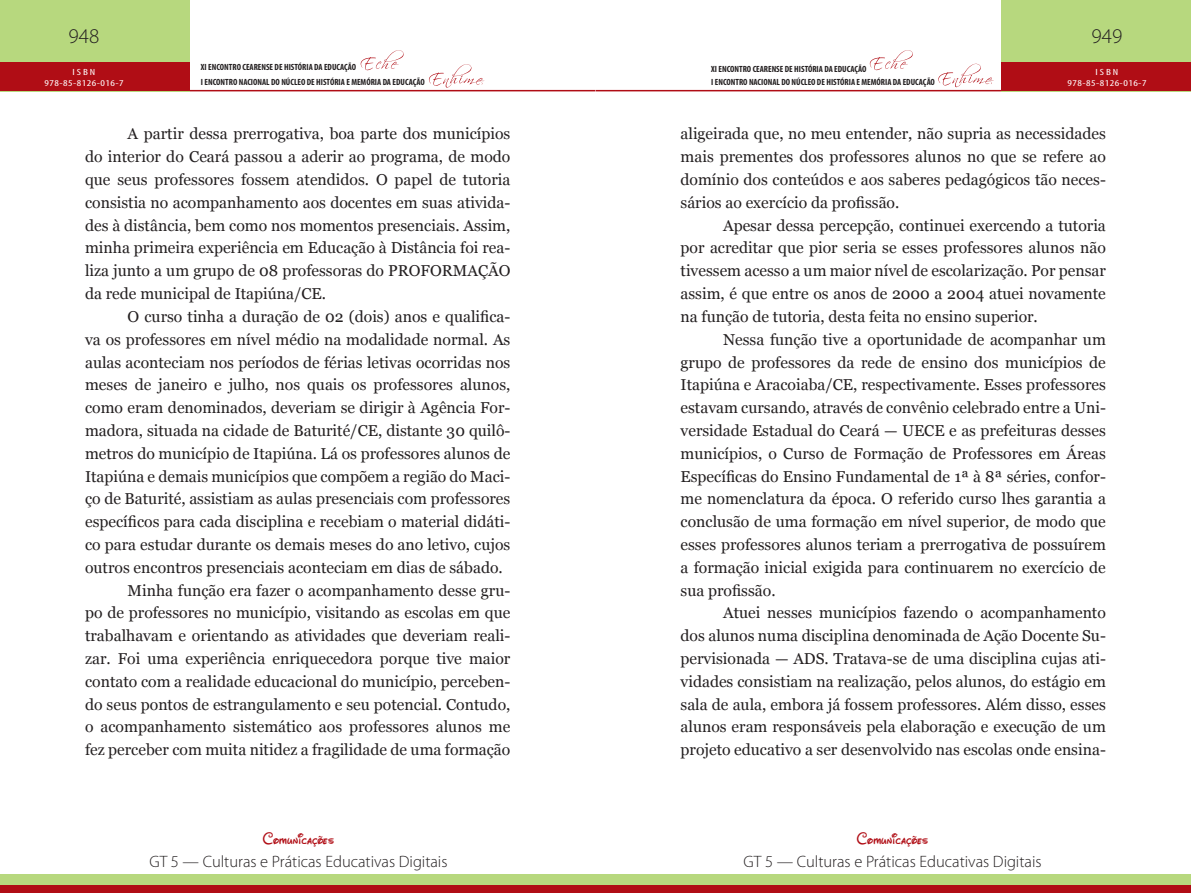
<style>
.page{position:relative;width:1191px;height:893px;background:#fff}
.page>*{position:absolute;margin:0;border:0;box-sizing:border-box;transform-origin:0 0}
.t1{font:300 21px "Myriad Pro";color:#231f20}
.t2{font:300 16.5px "Myriad Pro";color:#231f20}
.t3{font:16.5px "Waltograph";letter-spacing:.01em;color:#b00d15}
.t4{font:15.75px/22.8px "Georgia";color:#231f20;text-align:justify}
.t5{font:700 condensed 9px/15px "Myriad Pro";color:#231f20}
.t6{font:condensed 9px/10.8px "Myriad Pro";letter-spacing:.04em;color:#fff;text-align:center;scale:1.3 1}
</style>
<div class="page">
<hr style="left:189px;top:90px;width:406px;height:1px;background:#b00d15">
<hr style="left:595px;top:90px;width:407px;height:1px;background:#b00d15">
<div style="left:0;top:0;width:189px;height:91px;background:#b7d87e"></div>
<div style="left:1001px;top:0;width:190px;height:91px;background:#b7d87e"></div>
<div style="left:0;top:63px;width:189px;height:28px;background:#b00d15"></div>
<div style="left:1001px;top:63px;width:190px;height:28px;background:#b00d15"></div>
<svg style="left:361px;top:50px;width:43px;height:20px"></svg>
<svg style="left:869px;top:50px;width:43px;height:20px"></svg>
<svg style="left:429px;top:64px;width:55px;height:24px"></svg>
<svg style="left:938px;top:64px;width:55px;height:23px"></svg>
<div style="left:0;top:874px;width:595px;height:19px;background:#b7d87e"></div>
<div style="left:595px;top:874px;width:596px;height:19px;background:#b7d87e"></div>
<div style="left:0;top:885px;width:595px;height:8px;background:#b00d15"></div>
<div style="left:595px;top:885px;width:596px;height:8px;background:#b00d15"></div>
<h1 class="t1" style="left:69px;top:24px;width:32px">948</h1>
<h1 class="t1" style="left:1091px;top:24px;width:32px">949</h1>
<p class="t5" style="left:201px;top:60px;width:225px">XI ENCONTRO CEARENSE DE HISTÓRIA DA EDUCAÇÃO<br>I ENCONTRO NACIONAL DO NÚCLEO DE HISTÓRIA E MEMÓRIA DA EDUCAÇÃO</p>
<p class="t5" style="left:711px;top:62px;width:225px;line-height:13.2px">XI ENCONTRO CEARENSE DE HISTÓRIA DA EDUCAÇÃO<br>I ENCONTRO NACIONAL DO NÚCLEO DE HISTÓRIA E MEMÓRIA DA EDUCAÇÃO</p>
<p class="t6" style="left:44px;top:66px;width:62px">ISBN<br>978-85-8126-016-7</p>
<p class="t6" style="left:1067px;top:66px;width:62px">ISBN<br>978-85-8126-016-7</p>
<p class="t4" style="left:85px;top:123px;width:427px;text-indent:43px">A partir dessa prerrogativa, boa parte dos municípios do interior do Ceará passou a aderir ao programa, de modo que seus professores fossem atendidos. O papel de tutoria consistia no acompanhamento aos docentes em suas ativida&shy;des à distância, bem como nos momentos presenciais. Assim, minha primeira experiência em Educação à Distância foi rea&shy;liza junto a um grupo de 08 professoras do PROFORMAÇÃO da rede municipal de Itapiúna/CE.</p>
<p class="t4" style="left:85px;top:305px;width:427px;text-indent:43px">O curso tinha a duração de 02 (dois) anos e qualifica&shy;va os professores em nível médio na modalidade normal. As aulas aconteciam nos períodos de férias letivas ocorridas nos meses de janeiro e julho, nos quais os professores alunos, como eram denominados, deveriam se dirigir à Agência For&shy;madora, situada na cidade de Baturité/CE, distante 30 quilô&shy;metros do município de Itapiúna. Lá os professores alunos de Itapiúna e demais municípios que compõem a região do Maci&shy;ço de Baturité, assistiam as aulas presenciais com professores específicos para cada disciplina e recebiam o material didáti&shy;co para estudar durante os demais meses do ano letivo, cujos outros encontros presenciais aconteciam em dias de sábado.</p>
<p class="t4" style="left:85px;top:579px;width:427px;text-indent:43px">Minha função era fazer o acompanhamento desse gru&shy;po de professores no município, visitando as escolas em que trabalhavam e orientando as atividades que deveriam reali&shy;zar. Foi uma experiência enriquecedora porque tive maior contato com a realidade educacional do município, perceben&shy;do seus pontos de estrangulamento e seu potencial. Contudo, o acompanhamento sistemático aos professores alunos me fez perceber com muita nitidez a fragilidade de uma formação</p>
<p class="t3" style="left:263px;top:826px;width:73px">Comunicações</p>
<p class="t2" style="left:149px;top:852px;width:300px">GT 5 — Culturas e Práticas Educativas Digitais</p>
<p class="t4" style="left:680px;top:123px;width:427px">aligeirada que, no meu entender, não supria as necessidades mais prementes dos professores alunos no que se refere ao domínio dos conteúdos e aos saberes pedagógicos tão neces&shy;sários ao exercício da profissão.</p>
<p class="t4" style="left:680px;top:214px;width:427px;text-indent:43px">Apesar dessa percepção, continuei exercendo a tutoria por acreditar que pior seria se esses professores alunos não tivessem acesso a um maior nível de escolarização. Por pensar assim, é que entre os anos de 2000 a 2004 atuei novamente na função de tutoria, desta feita no ensino superior.</p>
<p class="t4" style="left:680px;top:328px;width:427px;text-indent:43px">Nessa função tive a oportunidade de acompanhar um grupo de professores da rede de ensino dos municípios de Itapiúna e Aracoiaba/CE, respectivamente. Esses professores estavam cursando, através de convênio celebrado entre a Uni&shy;versidade Estadual do Ceará — UECE e as prefeituras desses municípios, o Curso de Formação de Professores em Áreas Específicas do Ensino Fundamental de 1ª à 8ª séries, confor&shy;me nomenclatura da época. O referido curso lhes garantia a conclusão de uma formação em nível superior, de modo que esses professores alunos teriam a prerrogativa de possuírem a formação inicial exigida para continuarem no exercício de sua profissão.</p>
<p class="t4" style="left:680px;top:602px;width:427px;text-indent:43px">Atuei nesses municípios fazendo o acompanhamento dos alunos numa disciplina denominada de Ação Docente Su&shy;pervisionada — ADS. Tratava-se de uma disciplina cujas ati&shy;vidades consistiam na realização, pelos alunos, do estágio em sala de aula, embora já fossem professores. Além disso, esses alunos eram responsáveis pela elaboração e execução de um projeto educativo a ser desenvolvido nas escolas onde ensina-</p>
<p class="t3" style="left:857px;top:826px;width:73px">Comunicações</p>
<p class="t2" style="left:743px;top:852px;width:300px">GT 5 — Culturas e Práticas Educativas Digitais</p>
</div>
